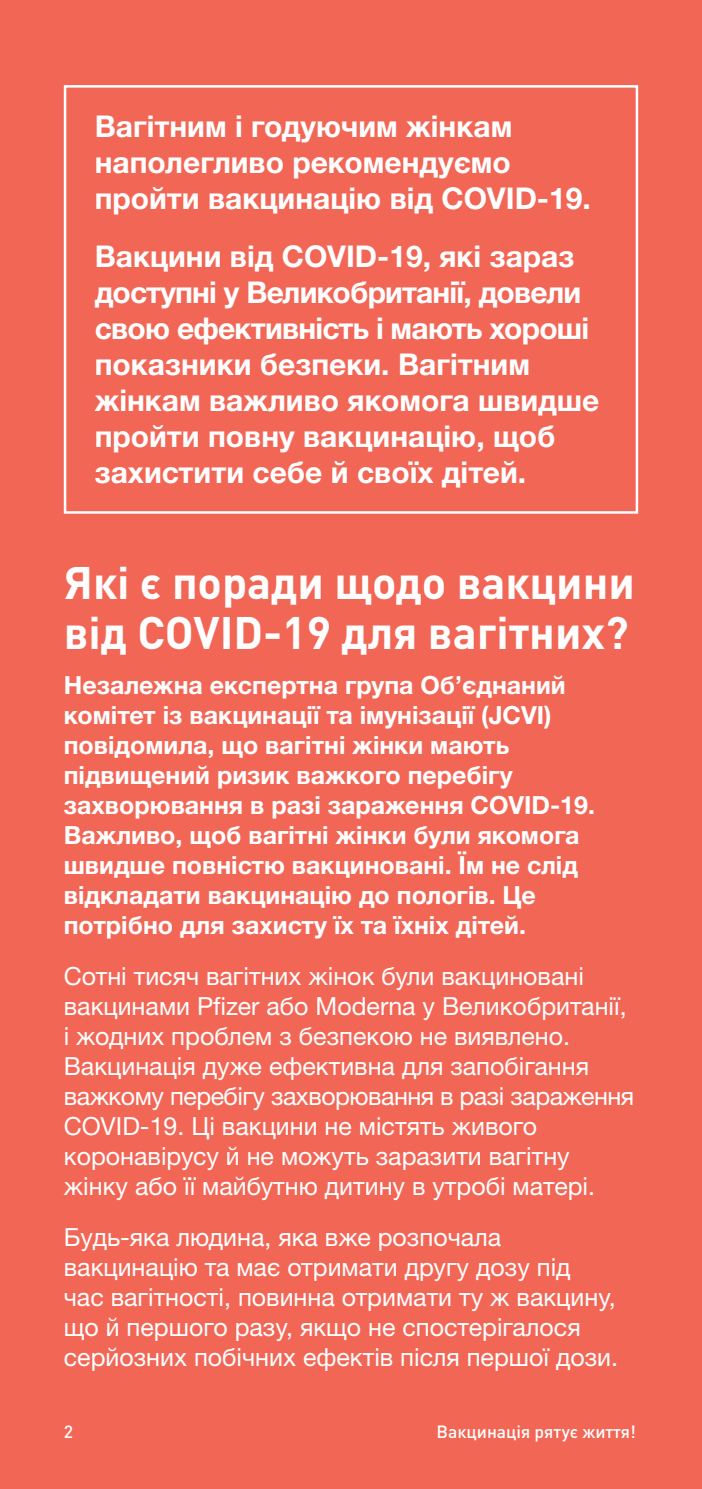
<style>
.page{position:relative;width:702px;height:1489px;background:#fff}
.page>*{position:absolute;margin:0;border:0;box-sizing:border-box;transform-origin:0 0}
.t1{font:700 45px/50px "DIN Pro";color:#fff}
.t2{font:700 30px/36px "Helvetica Neue LTW1 G";color:#fff}
.t3{font:25px/30px "Helvetica Neue LTW1 G";color:#fff}
.t4{font:700 25px/30px "Helvetica Neue LTW1 G";color:#fff}
.t5{font:500 17.5px "DIN Pro";color:#fff}
</style>
<div class="page">
<div style="left:0;top:0;width:702px;height:1488px;background:#f26656"></div>
<div style="left:64px;top:85px;width:574px;height:428px;border:2px solid #fff"></div>
<p class="t2" style="left:95px;top:108px;width:497px">Вагітним і годуючим жінкам наполегливо рекомендуємо пройти вакцинацію від COVID-19.</p>
<p class="t2" style="left:95px;top:238px;width:506px">Вакцини від COVID-19, які зараз доступні у Великобританії, довели свою ефективність і мають хороші показники безпеки. Вагітним жінкам важливо якомога швидше пройти повну вакцинацію, щоб захистити себе й своїх дітей.</p>
<p class="t1" style="left:64px;top:552px;width:572px">Які є поради щодо вакцини від COVID-19 для вагітних?</p>
<p class="t4" style="left:64px;top:669px;width:532px">Незалежна експертна група Об’єднаний комітет із вакцинації та імунізації (JCVI) повідомила, що вагітні жінки мають підвищений ризик важкого перебігу захворювання в разі зараження COVID-19.<br>Важливо, щоб вагітні жінки були якомога швидше повністю вакциновані. Їм не слід відкладати вакцинацію до пологів. Це потрібно для захисту їх та їхніх дітей.</p>
<p class="t3" style="left:64px;top:960px;width:572px">Сотні тисяч вагітних жінок були вакциновані вакцинами Pfizer або Moderna у Великобританії, і жодних проблем з безпекою не виявлено.<br>Вакцинація дуже ефективна для запобігання важкому перебігу захворювання в разі зараження COVID-19. Ці вакцини не містять живого коронавірусу й не можуть заразити вагітну жінку або її майбутню дитину в утробі матері.</p>
<p class="t3" style="left:64px;top:1222px;width:555px">Будь-яка людина, яка вже розпочала вакцинацію та має отримати другу дозу під<br>час вагітності, повинна отримати ту ж вакцину, що й першого разу, якщо не спостерігалося серйозних побічних ефектів після першої дози.</p>
<p class="t5" style="left:64px;top:1416px;width:11px">2</p>
<p class="t5" style="left:436px;top:1416px;width:201px">Вакцинація рятує життя!</p>
</div>
